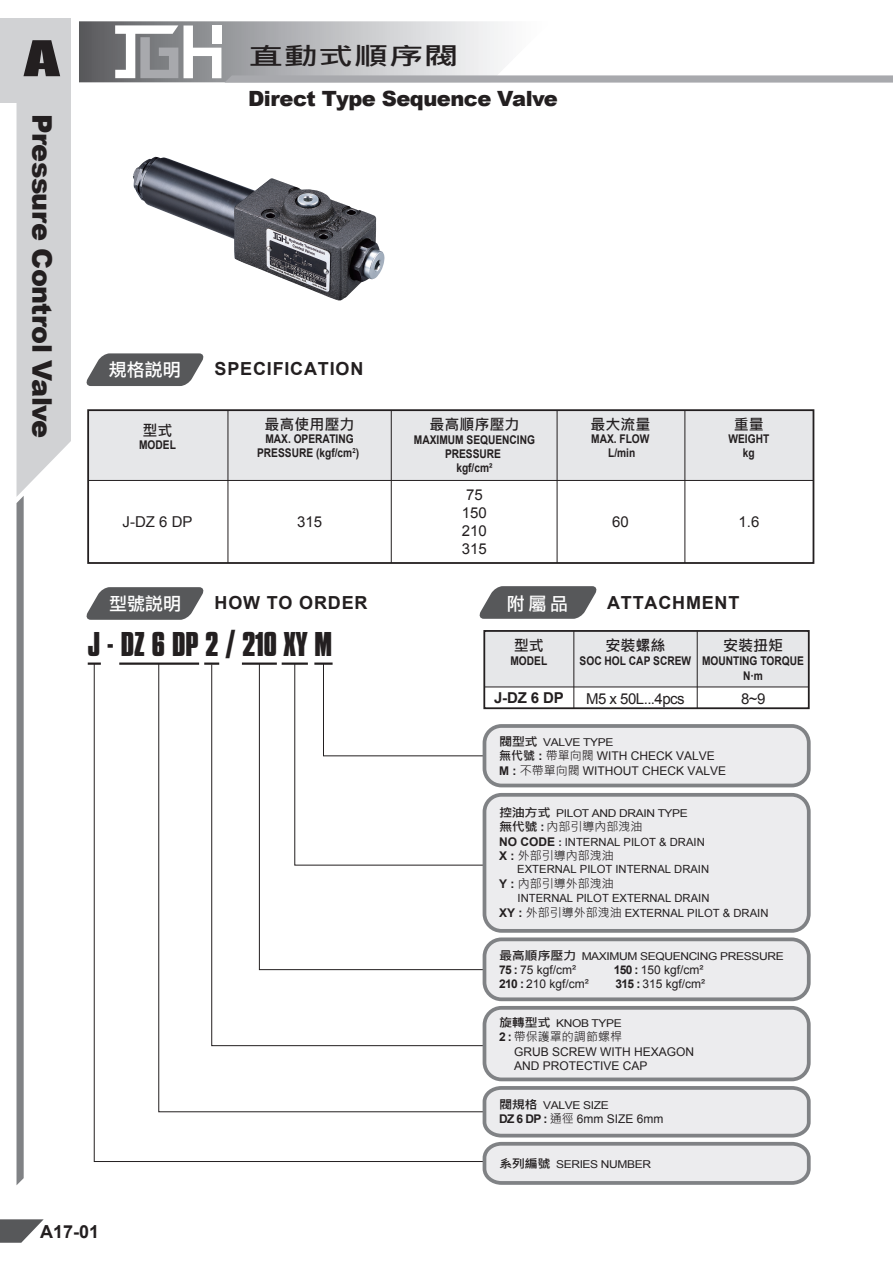
<style>
.page{position:relative;width:893px;height:1263px;background:#fff}
.page>*{position:absolute;margin:0;border:0;box-sizing:border-box;transform-origin:0 0}
.t1{font:54px "Compacta Bold Plain";color:#231f20;scale:2 1}
.t2{font:36px "Compacta Bold Plain";letter-spacing:-.02em;color:#231f20}
.t3{font:900 27px "Arial";letter-spacing:-.025em;color:#231f20}
.t4{font:700 24.3px "Microsoft Jheng Hei";color:#231f20;scale:1.44 1}
.t5{font:900 21px "Arial";letter-spacing:-.025em;color:#231f20}
.t6{font:700 18px "Arial";letter-spacing:.045em;color:#231f20}
.t7{font:18px "DF Li Hei Md WIN BF";color:#fff}
.t8{font:700 15px "Microsoft Jheng Hei";color:#231f20}
.t9{font:15px/18px "Arial";color:#231f20}
.t10{font:15px "Arial";letter-spacing:-.035em;color:#231f20}
.t11{font:700 15px "Arial";color:#231f20}
.t12{font:12px/14.4px "Arial";color:#231f20}
.t13{font:700 12px/14.4px "Arial";color:#231f20;text-align:center;scale:.85 1}
.t14{font:12px "Microsoft Jheng Hei";color:#231f20}
.t15{font:11.25px/14.4px "Arial";color:#231f20}
.t16{font:10.8px "Arial";letter-spacing:-.03em;color:#231f20;scale:1.11 1}
.s1{font-family:"Microsoft Jheng Hei";font-weight:700;font-size:12px}
.s2{font-family:"Microsoft Jheng Hei";font-weight:700}
.s3{font-weight:700}
.s4{font-family:"Microsoft Jheng Hei"}
.s5{font-family:"Arial";font-weight:700}
.s6{font-weight:700;font-size:12px}
.s7{font-weight:700;font-size:10.5px}
.s8{font-family:"Microsoft Jheng Hei";font-size:12px}
</style>
<div class="page">
<svg style="left:0;top:1219px;width:44px;height:24px"></svg>
<svg style="left:17px;top:18px;width:54px;height:1167px"></svg>
<div style="left:0;top:18px;width:68px;height:84px;background:#d1d2d4"></div>
<svg style="left:79px;top:21px;width:814px;height:62px"></svg>
<svg style="left:86px;top:353px;width:118px;height:33px;background:#6e6f71"></svg>
<svg style="left:86px;top:587px;width:118px;height:33px;background:#6e6f70"></svg>
<svg style="left:479px;top:586px;width:118px;height:33px;background:#6e6f70"></svg>
<div style="left:484px;top:631px;width:325px;height:56px;background:#e6e7e9"></div>
<div style="left:483px;top:630px;width:327px;height:79px;border:2px solid #231f20"></div>
<hr style="left:574px;top:631px;width:1px;height:77px;background:#231f20">
<hr style="left:697px;top:631px;width:1px;height:77px;background:#231f20">
<hr style="left:484px;top:687px;width:325px;height:1px;background:#231f20">
<svg style="left:93px;top:663px;width:394px;height:499px"></svg>
<svg style="left:294px;top:663px;width:194px;height:203px"></svg>
<div style="left:484px;top:795px;width:325px;height:136px;background:#ececee;border-radius:17px"></div>
<div style="left:483px;top:793px;width:328px;height:140px;border:4px solid #808285;border-radius:17px"></div>
<div style="left:484px;top:726px;width:325px;height:59px;background:#ececee;border-radius:17px"></div>
<div style="left:483px;top:724px;width:328px;height:63px;border:4px solid #808285;border-radius:17px"></div>
<div style="left:484px;top:939px;width:325px;height:60px;background:#ececee;border-radius:17px"></div>
<div style="left:483px;top:937px;width:328px;height:64px;border:4px solid #808285;border-radius:17px"></div>
<div style="left:484px;top:1008px;width:325px;height:71px;background:#ececee;border-radius:17px"></div>
<div style="left:483px;top:1006px;width:328px;height:75px;border:4px solid #808285;border-radius:17px"></div>
<svg style="left:481px;top:1084px;width:330px;height:101px;background:#dcdcde"></svg>
<svg style="left:88px;top:662px;width:13px;height:3px"></svg>
<hr style="left:119px;top:662px;width:80px;height:3px;background:#231f20">
<hr style="left:204px;top:662px;width:15px;height:3px;background:#231f20">
<hr style="left:242px;top:662px;width:35px;height:3px;background:#231f20">
<hr style="left:282px;top:662px;width:26px;height:3px;background:#231f20">
<hr style="left:314px;top:662px;width:19px;height:3px;background:#231f20">
<div style="left:88px;top:410px;width:725px;height:70px;background:#e6e7e9"></div>
<div style="left:87px;top:409px;width:727px;height:155px;border:2px solid #231f20"></div>
<hr style="left:88px;top:480px;width:725px;height:1px;background:#231f20">
<hr style="left:228px;top:410px;width:1px;height:153px;background:#231f20">
<hr style="left:391px;top:410px;width:1px;height:153px;background:#231f20">
<hr style="left:557px;top:410px;width:1px;height:153px;background:#231f20">
<hr style="left:685px;top:410px;width:1px;height:153px;background:#231f20">
<img style="left:133px;top:157px;width:252px;height:144px">
<h1 class="t1" style="left:22px;top:30px;width:21px">A</h1>
<h3 class="t4" style="left:248px;top:41px;width:148px">直動式順序閥</h3>
<h3 class="t5" style="left:248px;top:83px;width:311px">Direct Type Sequence Valve</h3>
<h3 class="t3" style="left:62px;top:114px;width:326px;rotate:90deg">Pressure Control Valve</h3>
<h3 class="t7" style="left:109px;top:361px;width:73px">規格說明</h3>
<h3 class="t6" style="left:215px;top:356px;width:150px">SPECIFICATION</h3>
<p class="t8" style="left:143px;top:421px;width:31px">型式</p>
<p class="t13" style="left:139px;top:438px;width:45px">MODEL</p>
<p class="t8" style="left:265px;top:415px;width:91px">最高使用壓力</p>
<p class="t13" style="left:257px;top:432px;width:121px">MAX. OPERATING<br>PRESSURE (kgf/cm<sup>2</sup>)</p>
<p class="t8" style="left:429px;top:415px;width:91px">最高順序壓力</p>
<p class="t13" style="left:414px;top:433px;width:144px">MAXIMUM SEQUENCING<br>PRESSURE<br>kgf/cm²</p>
<p class="t8" style="left:590px;top:415px;width:61px">最大流量</p>
<p class="t13" style="left:591px;top:432px;width:70px">MAX. FLOW<br>L/min</p>
<p class="t8" style="left:734px;top:415px;width:31px">重量</p>
<p class="t13" style="left:728px;top:432px;width:50px">WEIGHT kg</p>
<p class="t9" style="left:462px;top:486px;width:27px">75<br>150<br>210<br>315</p>
<p class="t9" style="left:123px;top:513px;width:72px">J-DZ 6 DP</p>
<p class="t9" style="left:612px;top:513px;width:18px">60</p>
<p class="t9" style="left:738px;top:513px;width:22px">1.6</p>
<p class="t9" style="left:297px;top:513px;width:27px">315</p>
<h3 class="t7" style="left:109px;top:595px;width:73px">型號說明</h3>
<h3 class="t6" style="left:215px;top:590px;width:154px">HOW TO ORDER</h3>
<h2 class="t2" style="left:88px;top:625px;width:246px">J - DZ 6 DP 2 / 210 XY M</h2>
<h3 class="t6" style="left:40px;top:1220px;width:61px">A17-01</h3>
<h3 class="t7" style="left:507px;top:595px;width:63px">附屬品</h3>
<h3 class="t6" style="left:607px;top:590px;width:134px">ATTACHMENT</h3>
<p class="t8" style="left:514px;top:636px;width:31px">型式</p>
<p class="t13" style="left:510px;top:654px;width:45px">MODEL</p>
<p class="t8" style="left:605px;top:636px;width:61px">安裝螺絲</p>
<p class="t13" style="left:580px;top:654px;width:133px">SOC HOL CAP SCREW</p>
<p class="t8" style="left:723px;top:636px;width:62px">安裝扭矩</p>
<p class="t13" style="left:702px;top:654px;width:122px">MOUNTING TORQUE<br>N·m</p>
<p class="t11" style="left:494px;top:688px;width:71px">J-DZ 6 DP</p>
<p class="t10" style="left:586px;top:688px;width:100px">M5 x 50L...4pcs</p>
<p class="t9" style="left:741px;top:689px;width:26px">8~9</p>
<p class="t16" style="left:499px;top:735px;width:105px"><span class="s1">閥型式</span> VALVE TYPE</p>
<p class="t12" style="left:499px;top:749px;width:229px"><span class="s2">無代號</span> <span class="s3">:</span> <span class="s4">帶單向閥</span> WITH CHECK VALVE<br><span class="s3">M :</span> <span class="s4">不帶單向閥</span> WITHOUT CHECK VALVE</p>
<p class="t16" style="left:499px;top:806px;width:172px"><span class="s1">控油方式</span> PILOT AND DRAIN TYPE</p>
<p class="t14" style="left:499px;top:819px;width:145px"><span class="s3">無代號</span> <span class="s5">:</span> 內部引導內部洩油</p>
<p class="t15" style="left:499px;top:834px;width:207px"><span class="s6">NO CODE</span> <span class="s7">:</span> INTERNAL PILOT &amp; DRAIN</p>
<p class="t14" style="left:499px;top:848px;width:116px"><span class="s5">X :</span> 外部引導內部洩油</p>
<p class="t15" style="left:517px;top:862px;width:193px">EXTERNAL PILOT INTERNAL DRAIN</p>
<p class="t14" style="left:499px;top:876px;width:116px"><span class="s5">Y :</span> 內部引導外部洩油</p>
<p class="t15" style="left:499px;top:891px;width:271px;text-indent:19px">INTERNAL PILOT EXTERNAL DRAIN<br><span class="s6">XY :</span> <span class="s8">外部引導外部洩油</span> EXTERNAL PILOT &amp; DRAIN</p>
<p class="t16" style="left:499px;top:949px;width:258px"><span class="s1">最高順序壓力</span> MAXIMUM SEQUENCING PRESSURE</p>
<p class="t12" style="left:499px;top:963px;width:79px"><span class="s3">75 :</span> 75 kgf/cm²</p>
<p class="t12" style="left:614px;top:963px;width:91px"><span class="s3">150 :</span> 150 kgf/cm²</p>
<p class="t12" style="left:499px;top:977px;width:91px"><span class="s3">210 :</span> 210 kgf/cm²</p>
<p class="t12" style="left:615px;top:977px;width:91px"><span class="s3">315 :</span> 315 kgf/cm²</p>
<p class="t16" style="left:499px;top:1016px;width:112px"><span class="s1">旋轉型式</span> KNOB TYPE</p>
<p class="t14" style="left:499px;top:1029px;width:124px"><span class="s5">2 :</span> 帶保護罩的調節螺桿</p>
<p class="t12" style="left:514px;top:1044px;width:182px">GRUB SCREW WITH HEXAGON<br>AND PROTECTIVE CAP</p>
<p class="t16" style="left:499px;top:1098px;width:100px"><span class="s1">閥規格</span> VALVE SIZE</p>
<p class="t12" style="left:499px;top:1112px;width:166px"><span class="s3">DZ 6 DP :</span> <span class="s4">通徑</span> 6mm SIZE 6mm</p>
<p class="t16" style="left:499px;top:1157px;width:138px"><span class="s1">系列編號</span> SERIES NUMBER</p>
</div>
